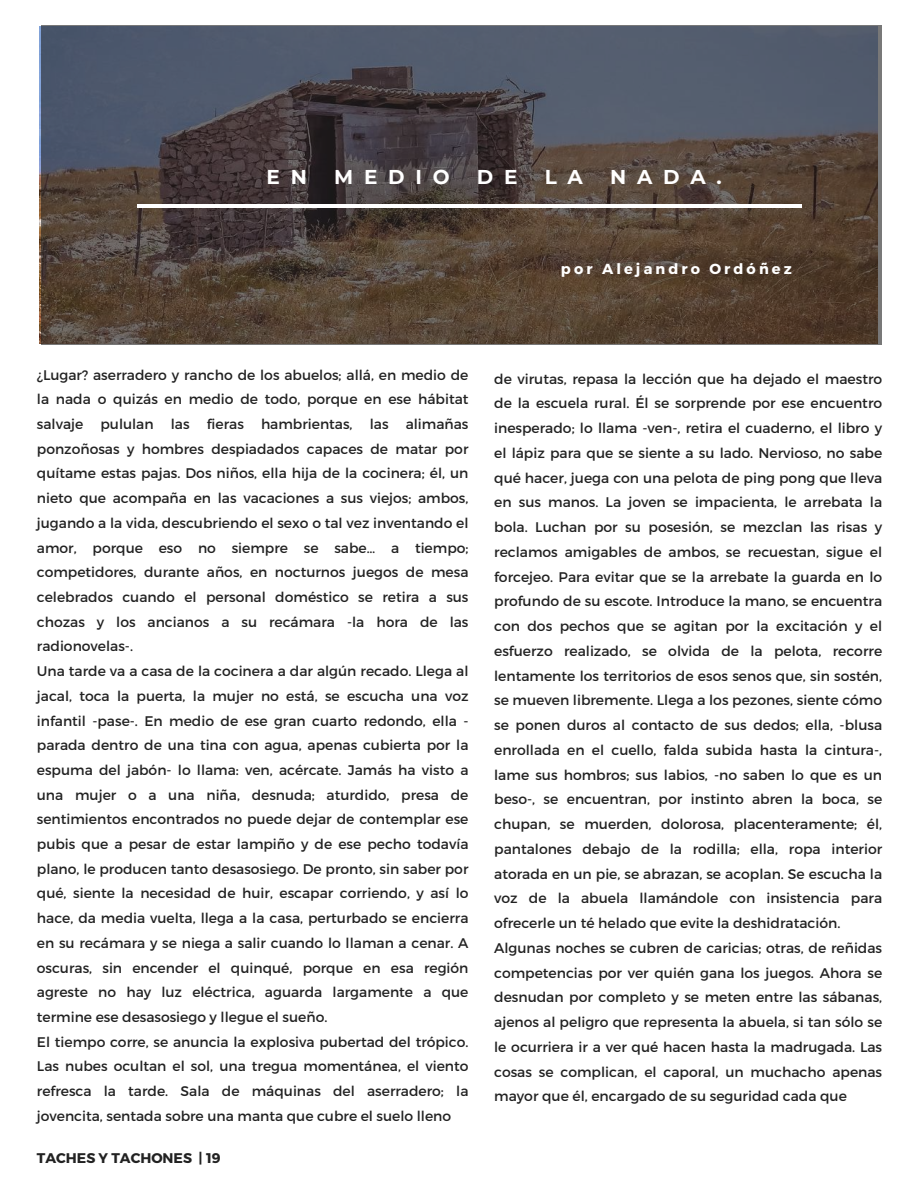
<style>
.page{position:relative;width:918px;height:1188px;background:#fff}
.page>*{position:absolute;margin:0;border:0;box-sizing:border-box;transform-origin:0 0}
.t1{font:700 19.95px "Montserrat";letter-spacing:.54em;color:#fff}
.t2{font:700 14.55px "Montserrat";letter-spacing:.21em;color:#fff}
.t3{font:13.95px/24.8px "Montserrat";color:#222}
.t4{font:700 13.95px "Montserrat";color:#222}
</style>
<div class="page">
<svg style="left:42px;top:25px;width:840px;height:320px;background:#504948"></svg>
<hr style="left:137px;top:205px;width:665px;height:3px;background:#fff">
<h1 class="t1" style="left:267px;top:165px;width:42px">E N</h1>
<h1 class="t1" style="left:334px;top:165px;width:117px">MEDIO</h1>
<h1 class="t1" style="left:477px;top:165px;width:42px">D E</h1>
<h1 class="t1" style="left:545px;top:165px;width:40px">L A</h1>
<h1 class="t1" style="left:610px;top:165px;width:113px">NADA.</h1>
<p class="t2" style="left:561px;top:259px;width:232px">por Alejandro Ordóñez</p>
<p class="t3" style="left:37px;top:362px;width:433px">¿Lugar? aserradero y rancho de los abuelos; allá, en medio de la nada o quizás en medio de todo, porque en ese hábitat salvaje pululan las fieras hambrientas, las alimañas ponzoñosas y hombres despiadados capaces de matar por quítame estas pajas. Dos niños, ella hija de la cocinera; él, un nieto que acompaña en las vacaciones a sus viejos; ambos, jugando a la vida, descubriendo el sexo o tal vez inventando el amor, porque eso no siempre se sabe… a tiempo; competidores, durante años, en nocturnos juegos de mesa celebrados cuando el personal doméstico se retira a sus chozas y los ancianos a su recámara -la hora de las radionovelas-.<br>Una tarde va a casa de la cocinera a dar algún recado. Llega al jacal, toca la puerta, la mujer no está, se escucha una voz infantil -pase-. En medio de ese gran cuarto redondo, ella - parada dentro de una tina con agua, apenas cubierta por la espuma del jabón- lo llama: ven, acércate. Jamás ha visto a una mujer o a una niña, desnuda; aturdido, presa de sentimientos encontrados no puede dejar de contemplar ese pubis que a pesar de estar lampiño y de ese pecho todavía plano, le producen tanto desasosiego. De pronto, sin saber por qué, siente la necesidad de huir, escapar corriendo, y así lo hace, da media vuelta, llega a la casa, perturbado se encierra en su recámara y se niega a salir cuando lo llaman a cenar. A oscuras, sin encender el quinqué, porque en esa región agreste no hay luz eléctrica, aguarda largamente a que termine ese desasosiego y llegue el sueño.<br>El tiempo corre, se anuncia la explosiva pubertad del trópico.<br>Las nubes ocultan el sol, una tregua momentánea, el viento refresca la tarde. Sala de máquinas del aserradero; la jovencita, sentada sobre una manta que cubre el suelo lleno</p>
<p class="t3" style="left:494px;top:366px;width:390px">de virutas, repasa la lección que ha dejado el maestro de la escuela rural. Él se sorprende por ese encuentro inesperado; lo llama -ven-, retira el cuaderno, el libro y el lápiz para que se siente a su lado. Nervioso, no sabe qué hacer, juega con una pelota de ping pong que lleva en sus manos. La joven se impacienta, le arrebata la bola. Luchan por su posesión, se mezclan las risas y reclamos amigables de ambos, se recuestan, sigue el forcejeo. Para evitar que se la arrebate la guarda en lo profundo de su escote. Introduce la mano, se encuentra con dos pechos que se agitan por la excitación y el esfuerzo realizado, se olvida de la pelota, recorre lentamente los territorios de esos senos que, sin sostén, se mueven libremente. Llega a los pezones, siente cómo se ponen duros al contacto de sus dedos; ella, -blusa enrollada en el cuello, falda subida hasta la cintura-, lame sus hombros; sus labios, -no saben lo que es un beso-, se encuentran, por instinto abren la boca, se chupan, se muerden, dolorosa, placenteramente; él, pantalones debajo de la rodilla; ella, ropa interior atorada en un pie, se abrazan, se acoplan. Se escucha la voz de la abuela llamándole con insistencia para ofrecerle un té helado que evite la deshidratación.<br>Algunas noches se cubren de caricias; otras, de reñidas competencias por ver quién gana los juegos. Ahora se desnudan por completo y se meten entre las sábanas, ajenos al peligro que representa la abuela, si tan sólo se le ocurriera ir a ver qué hacen hasta la madrugada. Las cosas se complican, el caporal, un muchacho apenas mayor que él, encargado de su seguridad cada que</p>
<p class="t4" style="left:37px;top:1149px;width:185px">TACHES Y TACHONES | 19</p>
</div>
